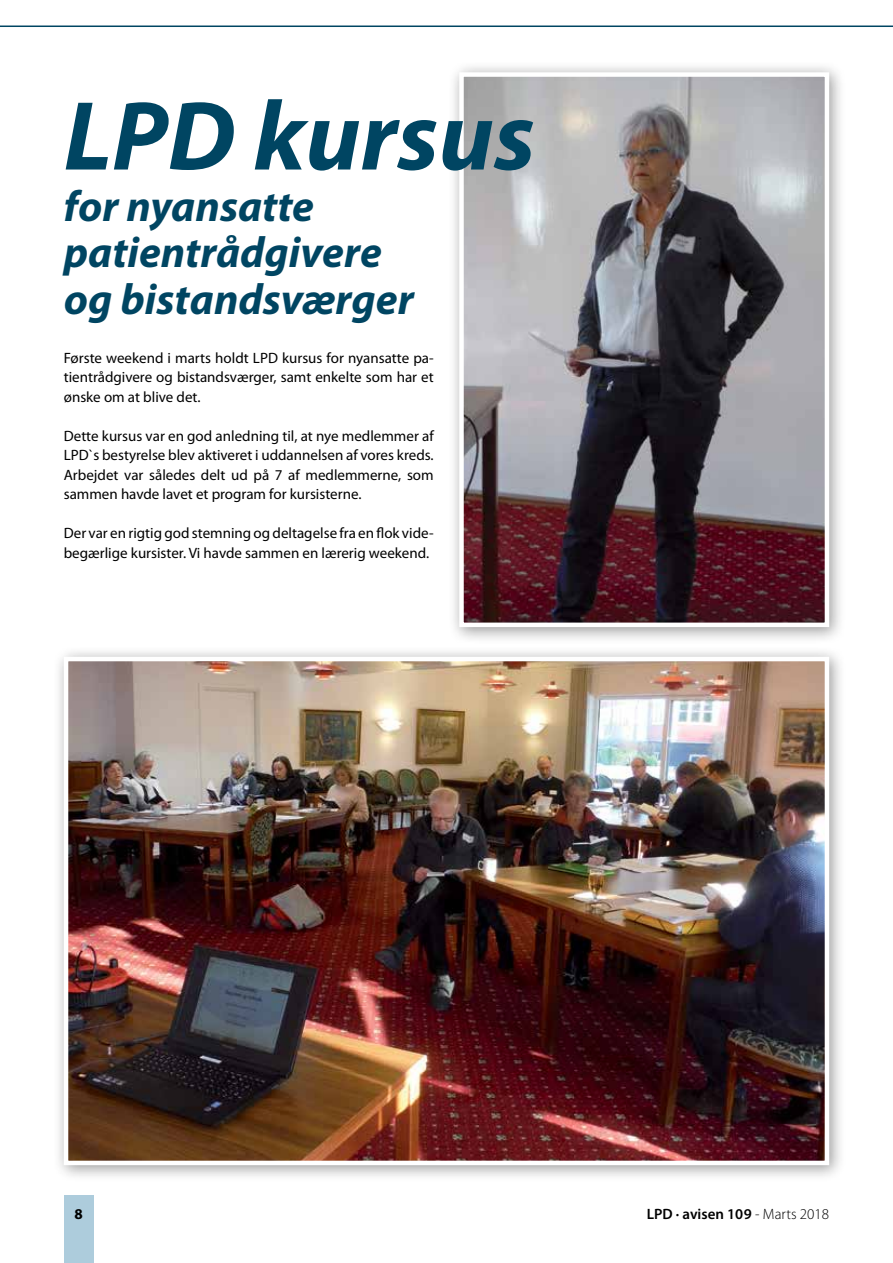
<style>
.page{position:relative;width:893px;height:1263px;background:#fff}
.page>*{position:absolute;margin:0;border:0;box-sizing:border-box;transform-origin:0 0}
.t1{font:italic 700 99px "Myriad Pro";color:#004562}
.t2{font:italic 700 43.5px/46.5px "Myriad Pro";color:#004562}
.t3{font:15px/19.5px "Myriad Pro";color:#000;text-align:justify}
.t4{font:600 15px "Myriad Pro";color:#000}
.t5{font:700 15px "Myriad Pro";color:#000}
.s1{font-weight:300}
</style>
<div class="page">
<div style="left:448px;top:61px;width:398px;height:583px;background:#000;opacity:.4"></div>
<img style="left:464px;top:77px;width:360px;height:545px">
<div style="left:459px;top:72px;width:370px;height:555px;border:4px solid #fff"></div>
<div style="left:52px;top:645px;width:794px;height:537px;background:#000;opacity:.4"></div>
<img style="left:69px;top:662px;width:755px;height:498px">
<div style="left:64px;top:657px;width:765px;height:508px;border:4px solid #fff"></div>
<div style="left:64px;top:1195px;width:30px;height:68px;background:#adccdc"></div>
<hr style="left:0;top:26px;width:893px;height:1px;background:#004562">
<h1 class="t1" style="left:64px;top:81px;width:473px">LPD kursus</h1>
<h2 class="t2" style="left:64px;top:183px;width:351px">for nyansatte patientrådgivere og bistandsværger</h2>
<p class="t3" style="left:64px;top:348px;width:371px">Første weekend i marts holdt LPD kursus for nyansatte pa&shy;tientrådgivere og bistandsværger, samt enkelte som har et ønske om at blive det.</p>
<p class="t3" style="left:64px;top:426px;width:371px">Dette kursus var en god anledning til, at nye medlemmer af LPD`s bestyrelse blev aktiveret i uddannelsen af vores kreds.<br>Arbejdet var således delt ud på 7 af medlemmerne, som sammen havde lavet et program for kursisterne.</p>
<p class="t3" style="left:64px;top:524px;width:371px">Der var en rigtig god stemning og deltagelse fra en flok vide&shy;begærlige kursister. Vi havde sammen en lærerig weekend.</p>
<p class="t5" style="left:74px;top:1204px;width:10px">8</p>
<p class="t4" style="left:647px;top:1204px;width:184px">LPD · avisen 109 <span class="s1">- Marts 2018</span></p>
</div>
